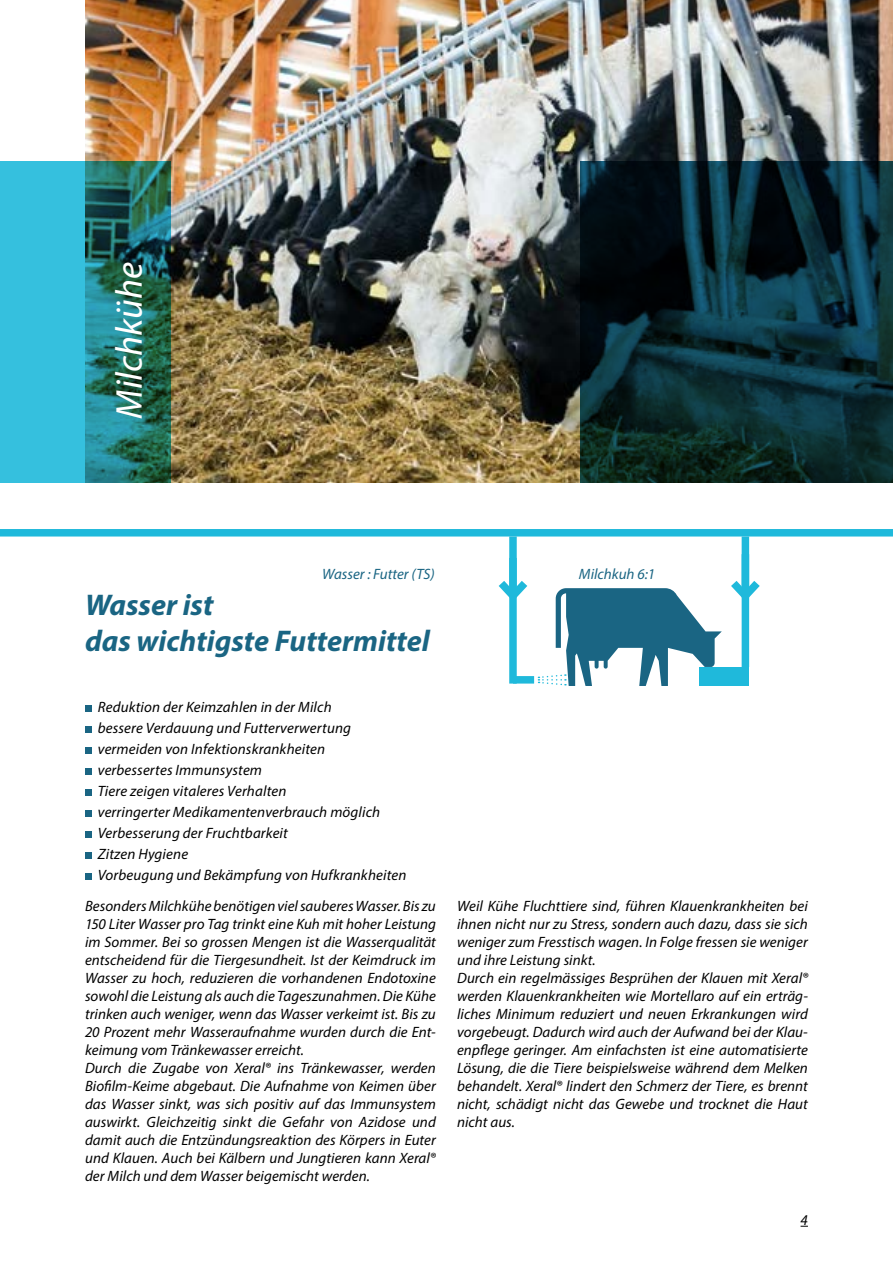
<style>
.page{position:relative;width:893px;height:1263px;background:#fff}
.page>*{position:absolute;margin:0;border:0;box-sizing:border-box;transform-origin:0 0}
.t1{font:italic 37.5px "Myriad Pro";color:#fff}
.t2{font:italic 700 30px/36px "Myriad Pro";color:#1a6583}
.t3{font:italic 15px/18px "Myriad Pro";letter-spacing:.005em;color:#000}
.t4{font:italic 15px "Myriad Pro";color:#1a6583}
</style>
<div class="page">
<img style="left:86px;top:0;width:807px;height:483px">
<div style="left:0;top:529px;width:893px;height:7px;background:#1fb9db"></div>
<svg style="left:580px;top:161px;width:313px;height:322px;background:#0a2930"></svg>
<div style="left:85px;top:705px;width:7px;height:7px;background:#1a6583"></div>
<div style="left:85px;top:726px;width:7px;height:7px;background:#1a6583"></div>
<div style="left:85px;top:747px;width:7px;height:7px;background:#1a6583"></div>
<div style="left:85px;top:768px;width:7px;height:7px;background:#1a6583"></div>
<div style="left:85px;top:789px;width:7px;height:7px;background:#1a6583"></div>
<div style="left:85px;top:810px;width:7px;height:7px;background:#1a6583"></div>
<div style="left:85px;top:831px;width:7px;height:7px;background:#1a6583"></div>
<div style="left:85px;top:852px;width:7px;height:7px;background:#1a6583"></div>
<div style="left:85px;top:873px;width:7px;height:7px;background:#1a6583"></div>
<div style="left:509px;top:536px;width:8px;height:60px;background:#1fb9db"></div>
<div style="left:742px;top:536px;width:7px;height:60px;background:#1fb9db"></div>
<svg style="left:498px;top:573px;width:262px;height:113px"></svg>
<svg style="left:0;top:161px;width:171px;height:322px;background:#2b96a1"></svg>
<h1 class="t1" style="left:106px;top:419px;width:158px;rotate:-90deg">Milchkühe</h1>
<p class="t4" style="left:322px;top:565px;width:114px">Wasser : Futter (TS)</p>
<h2 class="t2" style="left:85px;top:586px;width:346px">Wasser ist<br>das wichtigste Futtermittel</h2>
<p class="t4" style="left:579px;top:565px;width:78px">Milchkuh 6:1</p>
<p class="t3" style="left:98px;top:696px;width:310px;line-height:21px">Reduktion der Keimzahlen in der Milch<br>bessere Verdauung und Futterverwertung vermeiden von Infektionskrankheiten<br>verbessertes Immunsystem<br>Tiere zeigen vitaleres Verhalten<br>verringerter Medikamentenverbrauch möglich Verbesserung der Fruchtbarkeit<br>Zitzen Hygiene<br>Vorbeugung und Bekämpfung von Hufkrankheiten</p>
<p class="t3" style="left:85px;top:897px;width:352px">Besonders Milchkühe benötigen viel sauberes Wasser. Bis zu 150 Liter Wasser pro Tag trinkt eine Kuh mit hoher Leistung im Sommer. Bei so grossen Mengen ist die Wasserqualität entscheidend für die Tiergesundheit. Ist der Keimdruck im Wasser zu hoch, reduzieren die vorhandenen Endotoxine sowohl die Leistung als auch die Tageszunahmen. Die Kühe trinken auch weniger, wenn das Wasser verkeimt ist. Bis zu 20 Prozent mehr Wasseraufnahme wurden durch die Ent&shy;keimung vom Tränkewasser erreicht.<br>Durch die Zugabe von Xeral® ins Tränkewasser, werden Biofilm-Keime abgebaut. Die Aufnahme von Keimen über das Wasser sinkt, was sich positiv auf das Immunsystem auswirkt. Gleichzeitig sinkt die Gefahr von Azidose und damit auch die Entzündungsreaktion des Körpers in Euter und Klauen. Auch bei Kälbern und Jungtieren kann Xeral® der Milch und dem Wasser beigemischt werden.</p>
<p class="t3" style="left:457px;top:897px;width:352px">Weil Kühe Fluchttiere sind, führen Klauenkrankheiten bei ihnen nicht nur zu Stress, sondern auch dazu, dass sie sich weniger zum Fresstisch wagen. In Folge fressen sie weniger und ihre Leistung sinkt.<br>Durch ein regelmässiges Besprühen der Klauen mit Xeral® werden Klauenkrankheiten wie Mortellaro auf ein erträg&shy;liches Minimum reduziert und neuen Erkrankungen wird vorgebeugt. Dadurch wird auch der Aufwand bei der Klau&shy;enpflege geringer. Am einfachsten ist eine automatisierte Lösung, die die Tiere beispielsweise während dem Melken behandelt. Xeral® lindert den Schmerz der Tiere, es brennt nicht, schädigt nicht das Gewebe und trocknet die Haut nicht aus.</p>
<p class="t3" style="left:800px;top:1210px;width:9px">4</p>
</div>
